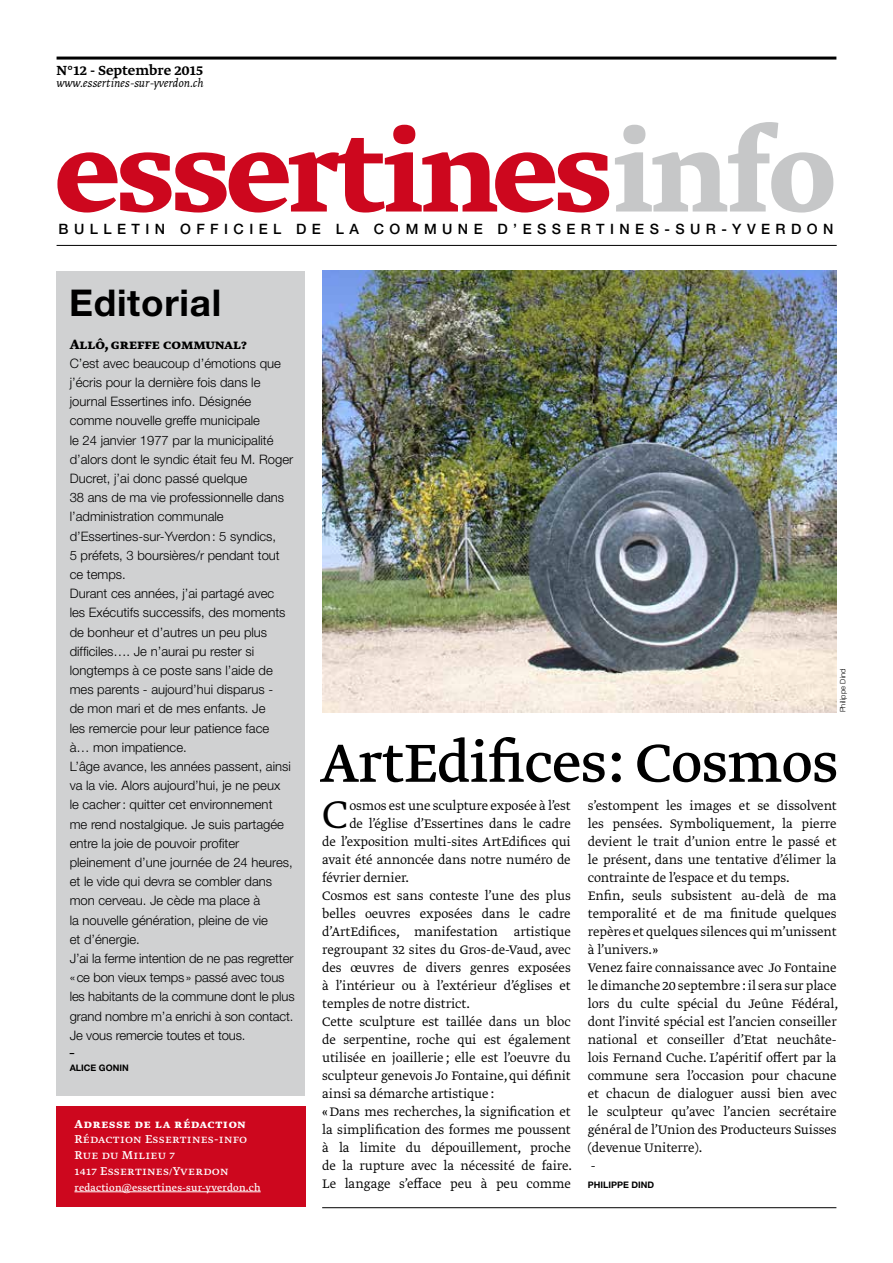
<style>
.page{position:relative;width:893px;height:1263px;background:#fff}
.page>*{position:absolute;margin:0;border:0;box-sizing:border-box;transform-origin:0 0}
.t1{font:700 126.3px "Greta Text Std";letter-spacing:-.015em;color:#cd071e}
.t2{font:63.15px "Greta Text Std";letter-spacing:-.01em;color:#000}
.t3{font:45.45px "Greta Text Std Light Min";color:#000}
.t4{font:700 36.9px "Helvetica Neue LT";letter-spacing:.02em;color:#000}
.t5{font:700 15.75px "Greta Text Std";color:#000}
.t6{font:500 15.6px "Greta Text Std";color:#000}
.t7{font:14.55px/18px "Greta Text Std Light Min";letter-spacing:-.005em;color:#000}
.t8{font:500 14.25px "Helvetica Neue LT";letter-spacing:.38em;color:#000}
.t9{font:13.5px/15.8px "Greta Text Std";letter-spacing:.02em;color:#fff}
.t10{font:700 13.5px "Greta Text Std";letter-spacing:.06em;color:#fff}
.t11{font:300 13.05px/19.2px "Helvetica Neue LT";color:#000}
.t12{font:13.05px "Greta Text Std Light Italic Min";color:#000}
.t13{font:11.25px "Greta Text Std";color:#fff}
.t14{font:700 9px/15px "Helvetica Neue LT";color:#000}
.t15{font:300 7.5px "Helvetica Neue LT";letter-spacing:.02em;color:#000}
.s1{color:#c6c7c8}
</style>
<div class="page">
<div style="left:57px;top:271px;width:248px;height:825px;background:#d0d1d2"></div>
<div style="left:56px;top:1106px;width:249px;height:100px;background:#cd071e"></div>
<hr style="left:74px;top:1191px;width:187px;height:1px;background:#fff">
<hr style="left:57px;top:245px;width:780px;height:1px;background:#000">
<hr style="left:322px;top:1207px;width:514px;height:1px;background:#000">
<hr style="left:57px;top:57px;width:779px;height:3px;background:#000">
<img style="left:322px;top:271px;width:515px;height:441px">
<p class="t6" style="left:57px;top:61px;width:148px">N°12 - Septembre 2015</p>
<p class="t12" style="left:57px;top:75px;width:148px">www.essertines-sur-yverdon.ch</p>
<h1 class="t1" style="left:55px;top:99px;width:782px">essertines<span class="s1">info</span></h1>
<p class="t8" style="left:59px;top:221px;width:776px">BULLETIN OFFICIEL DE LA COMMUNE D’ESSERTINES-SUR-YVERDON</p>
<h3 class="t4" style="left:69px;top:280px;width:154px">Editorial</h3>
<p class="t5" style="left:70px;top:335px;width:179px">Allô, greffe communal?</p>
<p class="t11" style="left:70px;top:353px;width:226px">C’est avec beaucoup d’émotions que j’écris pour la dernière fois dans le journal Essertines info. Désignée comme nouvelle greffe municipale<br>le 24 janvier 1977 par la municipalité d’alors dont le syndic était feu M. Roger Ducret, j’ai donc passé quelque<br>38 ans de ma vie professionnelle dans l’administration communale d’Essertines-sur-Yverdon: 5 syndics,<br>5 préfets, 3 boursières/r pendant tout ce temps.<br>Durant ces années, j’ai partagé avec<br>les Exécutifs successifs, des moments de bonheur et d’autres un peu plus difficiles…. Je n’aurai pu rester si longtemps à ce poste sans l’aide de mes parents - aujourd’hui disparus -<br>de mon mari et de mes enfants. Je<br>les remercie pour leur patience face<br>à… mon impatience.<br>L’âge avance, les années passent, ainsi va la vie. Alors aujourd’hui, je ne peux<br>le cacher: quitter cet environnement<br>me rend nostalgique. Je suis partagée entre la joie de pouvoir profiter pleinement d’une journée de 24 heures, et le vide qui devra se combler dans mon cerveau. Je cède ma place à<br>la nouvelle génération, pleine de vie<br>et d’énergie.<br>J’ai la ferme intention de ne pas regretter «ce bon vieux temps» passé avec tous les habitants de la commune dont le plus grand nombre m’a enrichi à son contact.<br>Je vous remercie toutes et tous.</p>
<p class="t14" style="left:70px;top:1045px;width:60px">–<br>ALICE GONIN</p>
<p class="t10" style="left:74px;top:1116px;width:173px">Adresse de la rédaction</p>
<p class="t9" style="left:74px;top:1132px;width:174px">Rédaction Essertines-info<br>Rue du Milieu 7<br>1417 Essertines/Yverdon</p>
<p class="t13" style="left:74px;top:1181px;width:188px">redaction@essertines-sur-yverdon.ch</p>
<p class="t15" style="left:838px;top:712px;width:46px;rotate:-90deg">Philippe Dind</p>
<h2 class="t2" style="left:320px;top:726px;width:520px">ArtEdifices: Cosmos</h2>
<h3 class="t3" style="left:322px;top:788px;width:27px">C</h3>
<p class="t7" style="left:349px;top:797px;width:223px">osmos est une sculpture exposée à l’est</p>
<p class="t7" style="left:349px;top:815px;width:223px">de l’église d’Essertines dans le cadre</p>
<p class="t7" style="left:322px;top:833px;width:250px">de l’exposition multi-sites ArtEdifices qui</p>
<p class="t7" style="left:322px;top:851px;width:250px">avait été annoncée dans notre numéro de</p>
<p class="t7" style="left:322px;top:869px;width:88px">février dernier.</p>
<p class="t7" style="left:322px;top:887px;width:250px">Cosmos est sans conteste l’une des plus</p>
<p class="t7" style="left:322px;top:905px;width:250px">belles oeuvres exposées dans le cadre</p>
<p class="t7" style="left:322px;top:923px;width:250px">d’ArtEdifices, manifestation artistique</p>
<p class="t7" style="left:322px;top:941px;width:250px">regroupant 32 sites du Gros-de-Vaud, avec</p>
<p class="t7" style="left:322px;top:959px;width:250px">des œuvres de divers genres exposées</p>
<p class="t7" style="left:322px;top:977px;width:250px">à l’intérieur ou à l’extérieur d’églises et</p>
<p class="t7" style="left:322px;top:995px;width:149px">temples de notre district.</p>
<p class="t7" style="left:322px;top:1013px;width:250px">Cette sculpture est taillée dans un bloc</p>
<p class="t7" style="left:322px;top:1031px;width:250px">de serpentine, roche qui est également</p>
<p class="t7" style="left:322px;top:1049px;width:250px">utilisée en joaillerie ; elle est l’oeuvre du</p>
<p class="t7" style="left:322px;top:1067px;width:250px">sculpteur genevois Jo Fontaine, qui définit</p>
<p class="t7" style="left:322px;top:1085px;width:173px">ainsi sa démarche artistique :</p>
<p class="t7" style="left:322px;top:1103px;width:250px">«Dans mes recherches, la signification et</p>
<p class="t7" style="left:322px;top:1121px;width:250px">la simplification des formes me poussent</p>
<p class="t7" style="left:322px;top:1139px;width:250px">à la limite du dépouillement, proche</p>
<p class="t7" style="left:322px;top:1157px;width:252px">de la rupture avec la nécessité de faire.</p>
<p class="t7" style="left:322px;top:1175px;width:250px">Le langage s’efface peu à peu comme</p>
<p class="t7" style="left:588px;top:797px;width:252px">s’estompent les images et se dissolvent les pensées. Symboliquement, la pierre devient le trait d’union entre le passé et le présent, dans une tentative d’élimer la contrainte de l’espace et du temps.<br>Enfin, seuls subsistent au-delà de ma temporalité et de ma finitude quelques repères et quelques silences qui m’unissent à l’univers.»<br>Venez faire connaissance avec Jo Fontaine le dimanche 20 septembre : il sera sur place lors du culte spécial du Jeûne Fédéral, dont l’invité spécial est l’ancien conseiller national et conseiller d’Etat neuchâte&shy;lois Fernand Cuche. L’apéritif offert par la commune sera l’occasion pour chacune et chacun de dialoguer aussi bien avec le sculpteur qu’avec l’ancien secrétaire général de l’Union des Producteurs Suisses (devenue Uniterre).<br>-</p>
<p class="t14" style="left:588px;top:1177px;width:68px">PHILIPPE DIND</p>
</div>
